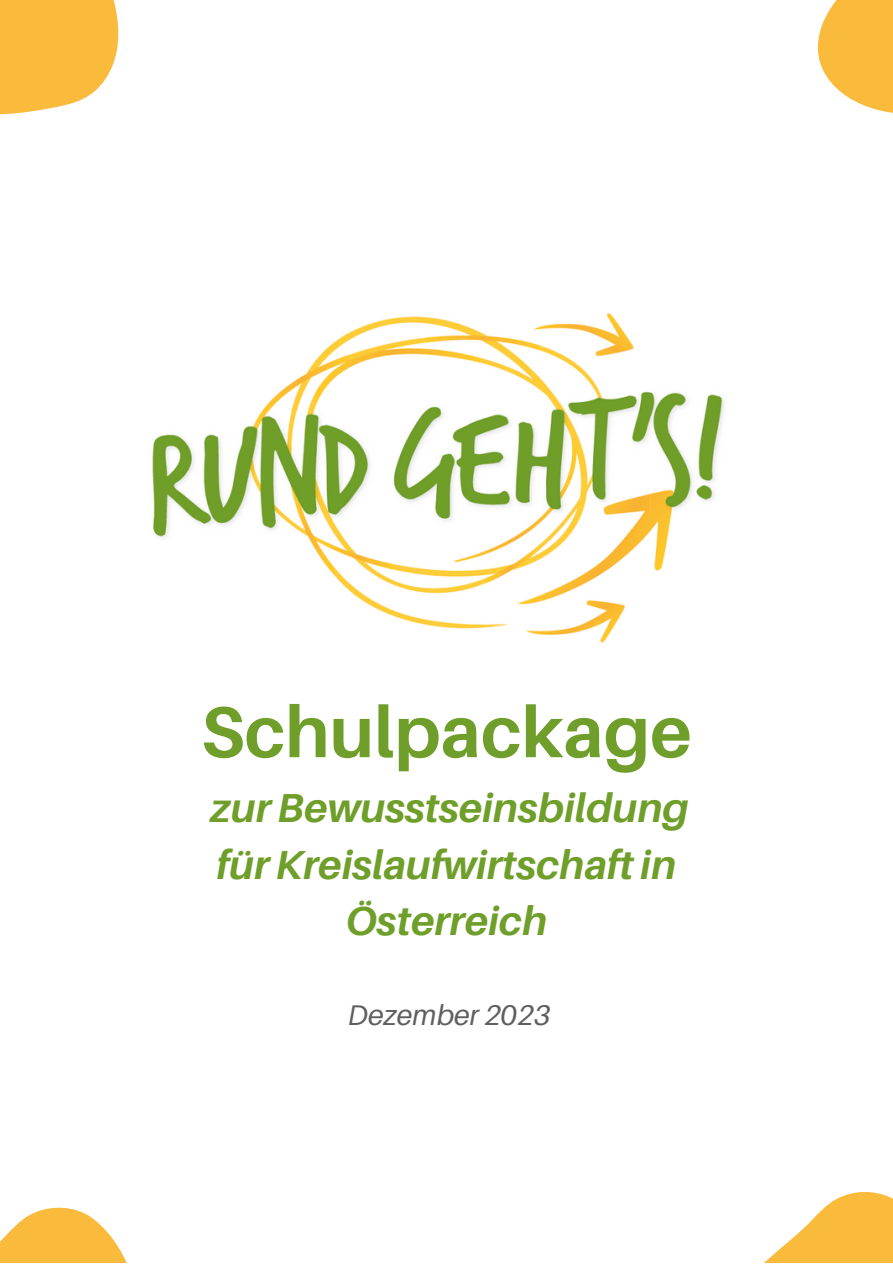
<style>
.page{position:relative;width:893px;height:1264px;background:#fff}
.page>*{position:absolute;margin:0;border:0;box-sizing:border-box;transform-origin:0 0}
.t1{font:700 72px "Aileron";color:#6f9f2a}
.t2{font:italic 700 40.5px/56.2px "Aileron";color:#6f9f2a;text-align:center}
.t3{font:italic 28.5px "Aileron";color:#5f5f5f}
</style>
<div class="page">
<img style="left:152px;top:313px;width:572px;height:330px">
<svg style="left:0;top:0;width:119px;height:115px;background:#fac355"></svg>
<svg style="left:817px;top:0;width:75px;height:113px"></svg>
<svg style="left:765px;top:1192px;width:127px;height:70px"></svg>
<svg style="left:0;top:1207px;width:127px;height:55px"></svg>
<p class="t1" style="left:201px;top:687px;width:492px">Schulpackage</p>
<p class="t2" style="left:210px;top:779px;width:480px">zur Bewusstseinsbildung für Kreislaufwirtschaft in<br>Österreich</p>
<p class="t3" style="left:348px;top:997px;width:204px">Dezember 2023</p>
</div>
